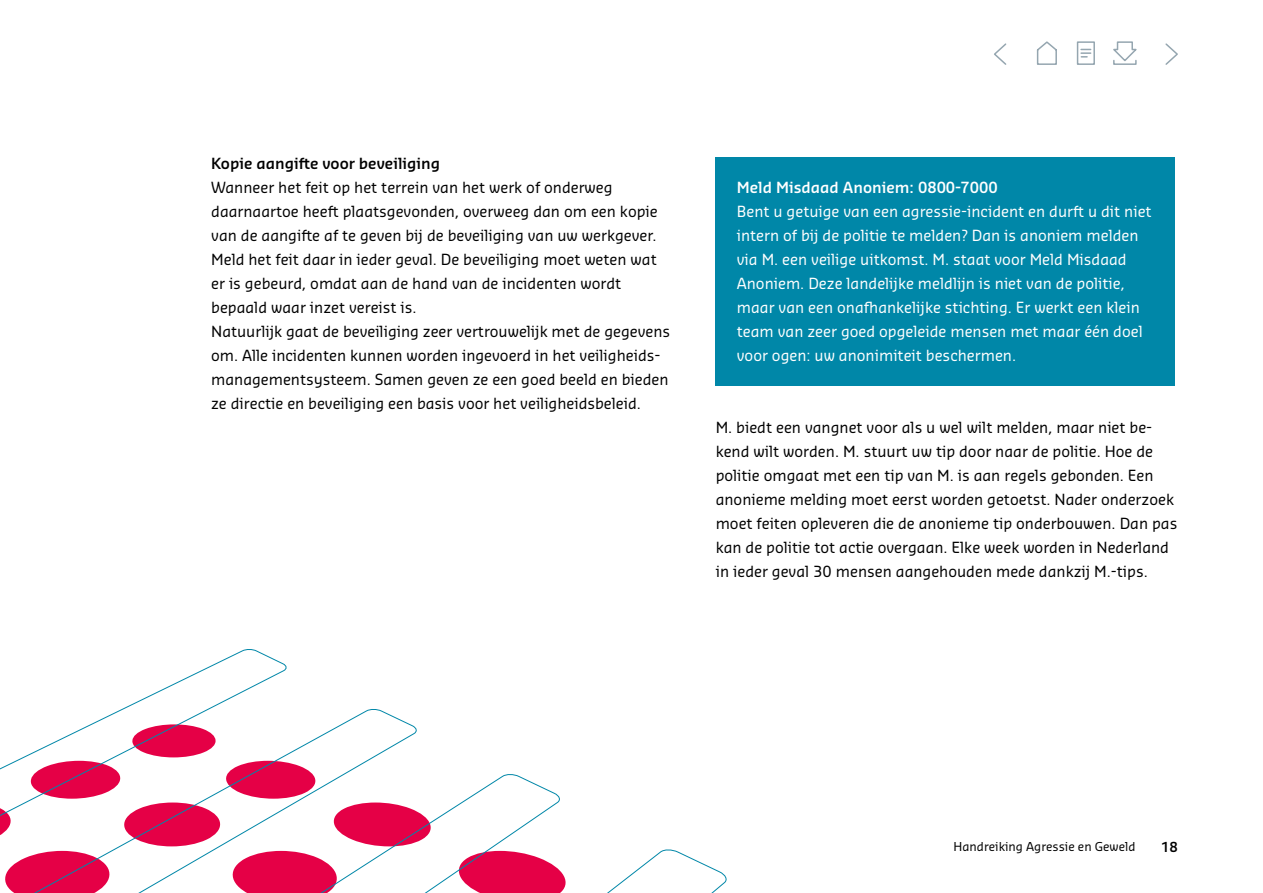
<style>
.page{position:relative;width:1263px;height:893px;background:#fff}
.page>*{position:absolute;margin:0;border:0;box-sizing:border-box;transform-origin:0 0}
.t1{font:15px/24px "Sansa Pro";color:#000}
.t2{font:15px/24px "Sansa Pro";color:#fff}
.t3{font:600 15px "Sansa Pro";color:#000}
.t4{font:600 15px "Sansa Pro";color:#fff}
.t5{font:600 13.5px "Sansa Pro";color:#000}
.t6{font:12px "Sansa Pro";color:#000}
</style>
<div class="page">
<svg style="left:0;top:649px;width:727px;height:244px"></svg>
<div style="left:716px;top:157px;width:459px;height:228px;background:#0087a8"></div>
<svg style="left:1165px;top:43px;width:13px;height:22px"></svg>
<svg style="left:994px;top:43px;width:13px;height:22px"></svg>
<svg style="left:1076px;top:41px;width:19px;height:24px"></svg>
<svg style="left:1036px;top:41px;width:21px;height:24px"></svg>
<svg style="left:1113px;top:41px;width:24px;height:24px"></svg>
<p class="t3" style="left:211px;top:154px;width:231px">Kopie aangifte voor beveiliging</p>
<p class="t1" style="left:211px;top:175px;width:460px">Wanneer het feit op het terrein van het werk of onderweg daarnaartoe heeft plaatsgevonden, overweeg dan om een kopie van de aangifte af te geven bij de beveiliging van uw werkgever.<br>Meld het feit daar in ieder geval. De beveiliging moet weten wat er is gebeurd, omdat aan de hand van de incidenten wordt bepaald waar inzet vereist is.<br>Natuurlijk gaat de beveiliging zeer vertrouwelijk met de gegevens om. Alle incidenten kunnen worden ingevoerd in het veiligheids&shy;managementsysteem. Samen geven ze een goed beeld en bieden ze directie en beveiliging een basis voor het veiligheidsbeleid.</p>
<p class="t4" style="left:737px;top:178px;width:263px">Meld Misdaad Anoniem: 0800-7000</p>
<p class="t2" style="left:737px;top:199px;width:416px">Bent u getuige van een agressie-incident en durft u dit niet intern of bij de politie te melden? Dan is anoniem melden via M. een veilige uitkomst. M. staat voor Meld Misdaad Anoniem. Deze landelijke meldlijn is niet van de politie, maar van een onafhankelijke stichting. Er werkt een klein team van zeer goed opgeleide mensen met maar één doel voor ogen: uw anonimiteit beschermen.</p>
<p class="t1" style="left:716px;top:415px;width:463px">M. biedt een vangnet voor als u wel wilt melden, maar niet be&shy;kend wilt worden. M. stuurt uw tip door naar de politie. Hoe de politie omgaat met een tip van M. is aan regels gebonden. Een anonieme melding moet eerst worden getoetst. Nader onderzoek moet feiten opleveren die de anonieme tip onderbouwen. Dan pas kan de politie tot actie overgaan. Elke week worden in Nederland in ieder geval 30 mensen aangehouden mede dankzij M.-tips.</p>
<p class="t6" style="left:954px;top:839px;width:183px">Handreiking Agressie en Geweld</p>
<p class="t5" style="left:1161px;top:838px;width:18px">18</p>
</div>
